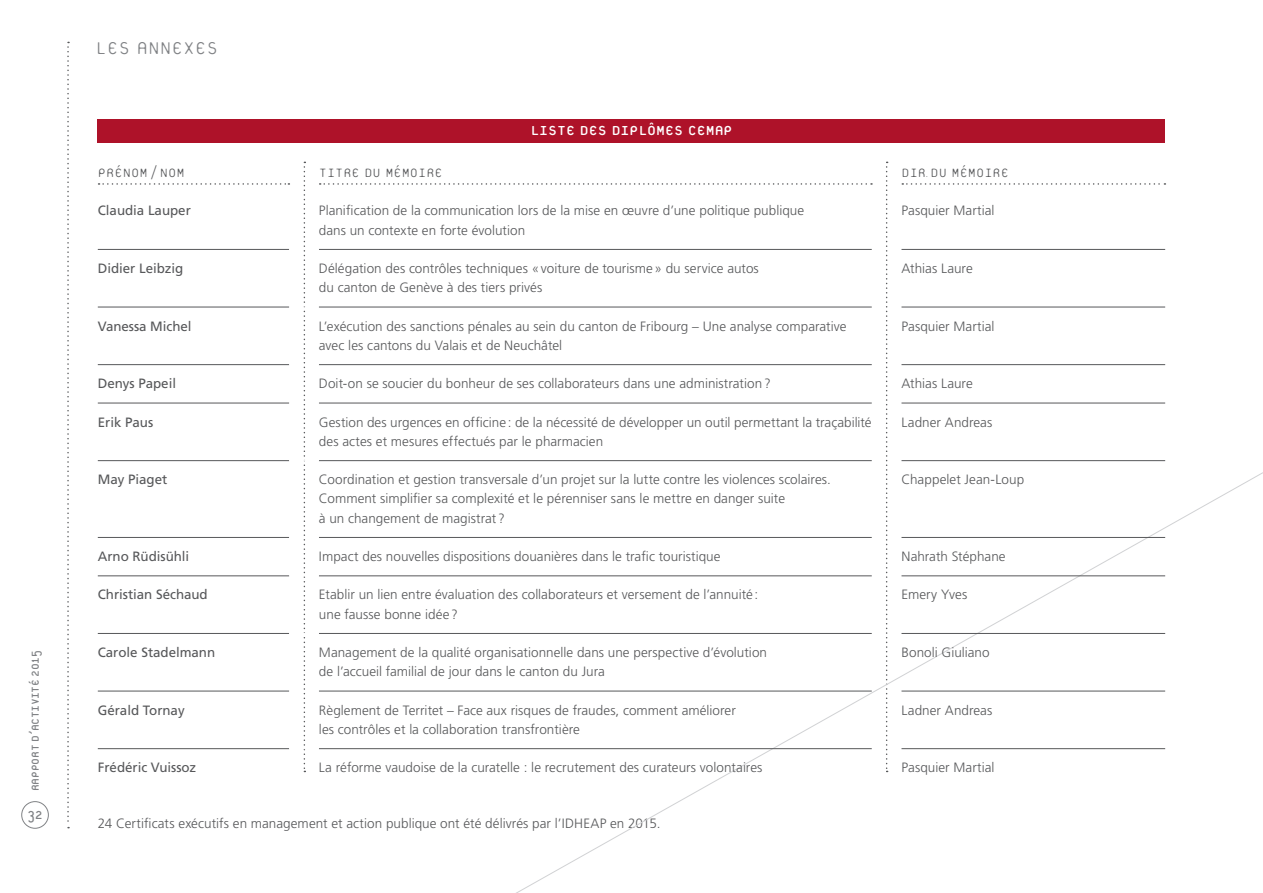
<style>
.page{position:relative;width:1263px;height:893px;background:#fff}
.page>*{position:absolute;margin:0;border:0;box-sizing:border-box;transform-origin:0 0}
.t1{font:100 25.5px "Platelet";letter-spacing:-.005em;color:#808285}
.t2{font:19.5px "Platelet";letter-spacing:-.005em;color:#fff}
.t3{font:100 18px "Platelet";letter-spacing:-.005em;color:#57585a}
.t4{font:17.25px "Platelet";color:#808285}
.t5{font:15px "Platelet";letter-spacing:-.02em;color:#808285}
.t6{font:300 13.5px/19.2px "Frutiger LT Std";letter-spacing:.005em;color:#57585a}
.t7{font:13.5px "Frutiger LT Std";letter-spacing:-.005em;color:#57585a}
</style>
<div class="page">
<svg style="left:67px;top:42px;width:2px;height:786px"></svg>
<div style="left:21px;top:801px;width:28px;height:28px;border:1px solid #808285;border-radius:50%"></div>
<div style="left:98px;top:119px;width:1067px;height:24px;background:#ae1229"></div>
<svg style="left:304px;top:162px;width:1px;height:610px"></svg>
<svg style="left:886px;top:162px;width:2px;height:309px"></svg>
<svg style="left:483px;top:472px;width:780px;height:421px"></svg>
<hr style="left:98px;top:249px;width:191px;height:1px;background:#57585a">
<hr style="left:98px;top:307px;width:191px;height:1px;background:#57585a">
<hr style="left:98px;top:364px;width:191px;height:1px;background:#57585a">
<hr style="left:98px;top:403px;width:191px;height:1px;background:#57585a">
<hr style="left:98px;top:460px;width:191px;height:1px;background:#57585a">
<hr style="left:98px;top:537px;width:191px;height:1px;background:#57585a">
<hr style="left:98px;top:576px;width:191px;height:1px;background:#57585a">
<hr style="left:98px;top:633px;width:191px;height:1px;background:#57585a">
<hr style="left:98px;top:691px;width:191px;height:1px;background:#57585a">
<hr style="left:98px;top:748px;width:191px;height:1px;background:#57585a">
<hr style="left:319px;top:249px;width:553px;height:1px;background:#57585a">
<hr style="left:319px;top:364px;width:553px;height:1px;background:#57585a">
<hr style="left:319px;top:403px;width:553px;height:1px;background:#57585a">
<hr style="left:319px;top:460px;width:553px;height:1px;background:#57585a">
<hr style="left:319px;top:537px;width:553px;height:1px;background:#57585a">
<hr style="left:319px;top:576px;width:553px;height:1px;background:#57585a">
<hr style="left:319px;top:633px;width:553px;height:1px;background:#57585a">
<hr style="left:319px;top:691px;width:553px;height:1px;background:#57585a">
<hr style="left:319px;top:748px;width:553px;height:1px;background:#57585a">
<hr style="left:901px;top:249px;width:264px;height:1px;background:#57585a">
<hr style="left:901px;top:307px;width:264px;height:1px;background:#57585a">
<hr style="left:901px;top:364px;width:264px;height:1px;background:#57585a">
<hr style="left:901px;top:403px;width:264px;height:1px;background:#57585a">
<hr style="left:901px;top:460px;width:264px;height:1px;background:#57585a">
<hr style="left:901px;top:537px;width:264px;height:1px;background:#57585a">
<hr style="left:901px;top:576px;width:264px;height:1px;background:#57585a">
<hr style="left:901px;top:633px;width:264px;height:1px;background:#57585a">
<hr style="left:901px;top:691px;width:264px;height:1px;background:#57585a">
<hr style="left:901px;top:748px;width:264px;height:1px;background:#57585a">
<hr style="left:289px;top:249px;width:30px;height:1px;background:#fff">
<hr style="left:289px;top:307px;width:30px;height:1px;background:#fff">
<hr style="left:289px;top:364px;width:30px;height:1px;background:#fff">
<hr style="left:289px;top:403px;width:30px;height:1px;background:#fff">
<hr style="left:289px;top:460px;width:30px;height:1px;background:#fff">
<hr style="left:289px;top:537px;width:30px;height:1px;background:#fff">
<hr style="left:289px;top:576px;width:30px;height:1px;background:#fff">
<hr style="left:289px;top:633px;width:30px;height:1px;background:#fff">
<hr style="left:289px;top:691px;width:30px;height:1px;background:#fff">
<hr style="left:289px;top:748px;width:30px;height:1px;background:#fff">
<hr style="left:319px;top:307px;width:553px;height:1px;background:#57585a">
<svg style="left:99px;top:183px;width:190px;height:2px"></svg>
<svg style="left:320px;top:183px;width:552px;height:2px"></svg>
<svg style="left:902px;top:183px;width:263px;height:2px"></svg>
<p class="t5" style="left:28px;top:791px;width:142px;rotate:-90deg">RAPPORT D’ACTIVITÉ 2015</p>
<p class="t4" style="left:27px;top:806px;width:17px">32</p>
<h1 class="t1" style="left:95px;top:36px;width:125px">LES ANNEXES</h1>
<h2 class="t2" style="left:530px;top:122px;width:204px">LISTE DES DIPLÔMES CEMAP</h2>
<h3 class="t3" style="left:98px;top:164px;width:89px">PRÉNOM /NOM</h3>
<h3 class="t3" style="left:319px;top:164px;width:125px">TITRE DU MÉMOIRE</h3>
<h3 class="t3" style="left:901px;top:164px;width:109px">DIR.DU MÉMOIRE</h3>
<p class="t7" style="left:98px;top:203px;width:95px">Claudia Lauper</p>
<p class="t6" style="left:319px;top:201px;width:487px">Planification de la communication lors de la mise en œuvre d’une politique publique dans un contexte en forte évolution</p>
<p class="t6" style="left:901px;top:201px;width:95px">Pasquier Martial</p>
<p class="t7" style="left:98px;top:260px;width:87px">Didier Leibzig</p>
<p class="t6" style="left:319px;top:259px;width:441px">Délégation des contrôles techniques «voiture de tourisme» du service autos du canton de Genève à des tiers privés</p>
<p class="t6" style="left:901px;top:259px;width:73px">Athias Laure</p>
<p class="t7" style="left:98px;top:318px;width:95px">Vanessa Michel</p>
<p class="t6" style="left:319px;top:316px;width:529px">L’exécution des sanctions pénales au sein du canton de Fribourg – Une analyse comparative avec les cantons du Valais et de Neuchâtel</p>
<p class="t6" style="left:901px;top:316px;width:95px">Pasquier Martial</p>
<p class="t7" style="left:98px;top:375px;width:80px">Denys Papeil</p>
<p class="t6" style="left:319px;top:374px;width:453px">Doit-on se soucier du bonheur de ses collaborateurs dans une administration?</p>
<p class="t6" style="left:901px;top:374px;width:73px">Athias Laure</p>
<p class="t7" style="left:98px;top:414px;width:57px">Erik Paus</p>
<p class="t6" style="left:319px;top:412px;width:554px">Gestion des urgences en officine: de la nécessité de développer un outil permettant la traçabilité des actes et mesures effectués par le pharmacien</p>
<p class="t6" style="left:901px;top:412px;width:92px">Ladner Andreas</p>
<p class="t7" style="left:98px;top:471px;width:71px">May Piaget</p>
<p class="t6" style="left:319px;top:470px;width:513px">Coordination et gestion transversale d’un projet sur la lutte contre les violences scolaires.<br>Comment simplifier sa complexité et le pérenniser sans le mettre en danger suite<br>à un changement de magistrat ?</p>
<p class="t6" style="left:901px;top:470px;width:124px">Chappelet Jean-Loup</p>
<p class="t7" style="left:98px;top:548px;width:93px">Arno Rüdisühli</p>
<p class="t6" style="left:319px;top:547px;width:403px">Impact des nouvelles dispositions douanières dans le trafic touristique</p>
<p class="t6" style="left:901px;top:547px;width:106px">Nahrath Stéphane</p>
<p class="t7" style="left:98px;top:587px;width:112px">Christian Séchaud</p>
<p class="t6" style="left:319px;top:585px;width:441px">Etablir un lien entre évaluation des collaborateurs et versement de l’annuité: une fausse bonne idée ?</p>
<p class="t6" style="left:901px;top:585px;width:67px">Emery Yves</p>
<p class="t7" style="left:98px;top:644px;width:119px">Carole Stadelmann</p>
<p class="t6" style="left:319px;top:643px;width:450px">Management de la qualité organisationnelle dans une perspective d’évolution de l’accueil familial de jour dans le canton du Jura</p>
<p class="t6" style="left:901px;top:643px;width:90px">Bonoli Giuliano</p>
<p class="t7" style="left:98px;top:702px;width:88px">Gérald Tornay</p>
<p class="t6" style="left:319px;top:700px;width:418px">Règlement de Territet – Face aux risques de fraudes, comment améliorer les contrôles et la collaboration transfrontière</p>
<p class="t6" style="left:901px;top:700px;width:92px">Ladner Andreas</p>
<p class="t7" style="left:98px;top:759px;width:100px">Frédéric Vuissoz</p>
<p class="t6" style="left:319px;top:758px;width:445px">La réforme vaudoise de la curatelle : le recrutement des curateurs volontaires</p>
<p class="t6" style="left:901px;top:758px;width:95px">Pasquier Martial</p>
<p class="t6" style="left:98px;top:814px;width:564px">24 Certificats exécutifs en management et action publique ont été délivrés par l’IDHEAP en 2015.</p>
</div>
